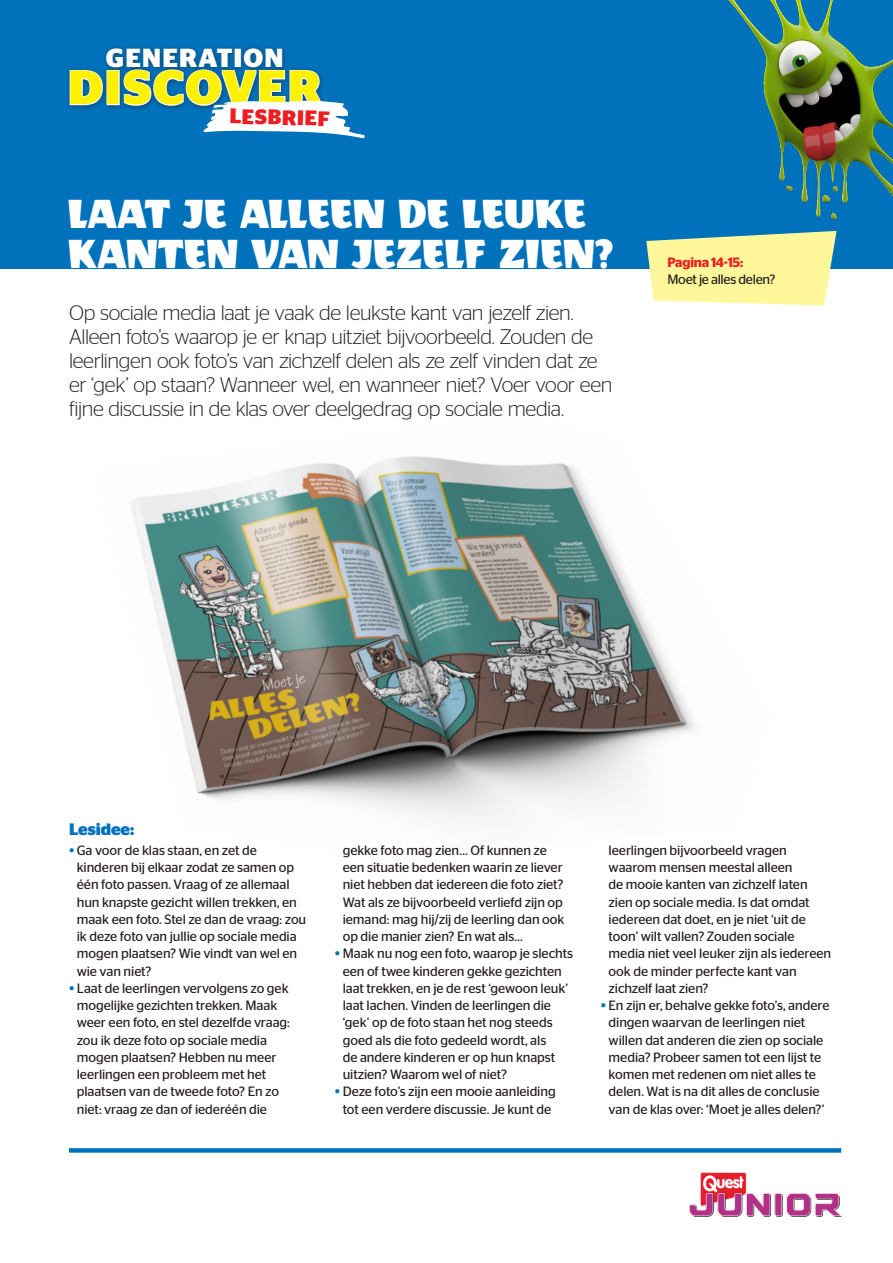
<style>
.page{position:relative;width:893px;height:1263px;background:#fff}
.page>*{position:absolute;margin:0;border:0;box-sizing:border-box;transform-origin:0 0}
.Bijschrift{font:700 47.85px "Stag Sans";letter-spacing:.035em;color:#fff101}
.Kop_groot{font:46.5px "Wendy One";letter-spacing:-.01em;color:#fff;scale:.9 1}
.Bijschrift-2{font:700 26.1px "Stag Sans";letter-spacing:.04em;color:#fff}
.Intro{font:300 21px/24px "Stag Sans";letter-spacing:-.02em;color:#231f20}
.t1{font:700 21px "Stag Sans";color:#ee1d23}
.Kaderplat{font:700 16.5px "Stag Sans";letter-spacing:-.005em;color:#0072bc}
.Kaderplat-2{font:13.5px/17.2px "Stag Sans";letter-spacing:-.005em;color:#231f20}
.Kaderplat-3{font:600 13.5px "Stag Sans";letter-spacing:-.015em;color:#ee1d23}
.s1{font-size:16.5px;color:#0072bc}
</style>
<div class="page">
<div style="left:0;top:0;width:893px;height:268px;background:#0072bc"></div>
<img style="left:131px;top:305px;width:693px;height:516px">
<div style="left:69px;top:1148px;width:772px;height:5px;background:#0072bc"></div>
<svg style="left:646px;top:231px;width:191px;height:74px;background:#eaeca3"></svg>
<div style="left:65px;top:44px;width:263px;height:68px;background:#231f20;opacity:.5"></div>
<svg style="left:69px;top:69px;width:35px;height:37px"></svg>
<div style="left:107px;top:70px;width:13px;height:35px;border:2px solid #fff"></div>
<svg style="left:123px;top:69px;width:242px;height:69px"></svg>
<img style="left:728px;top:0;width:165px;height:220px">
<img style="left:689px;top:1172px;width:152px;height:45px">
<p class="Bijschrift-2" style="left:106px;top:43px;width:179px">GENERATION</p>
<p class="Bijschrift" style="left:68px;top:60px;width:254px">DISCOVER</p>
<p class="t1" style="left:230px;top:103px;width:102px;rotate:2deg">LESBRIEF</p>
<p class="Kop_groot" style="left:68px;top:190px;width:578px">LAAT JE ALLEEN DE LEUKE</p>
<p class="Kop_groot" style="left:68px;top:230px;width:610px">KANTEN VAN JEZELF ZIEN?</p>
<p class="Intro" style="left:69px;top:300px;width:545px">Op sociale media laat je vaak de leukste kant van jezelf zien.<br>Alleen foto’s waarop je er knap uitziet bijvoorbeeld. Zouden de leerlingen ook foto’s van zichzelf delen als ze zelf vinden dat ze er ‘gek’ op staan? Wanneer wel, en wanneer niet? Voer voor een fijne discussie in de klas over deelgedrag op sociale media.</p>
<p class="Kaderplat-3" style="left:667px;top:254px;width:78px">Pagina 14-15:</p>
<p class="Kaderplat-2" style="left:667px;top:271px;width:110px">Moet je alles delen?</p>
<p class="Kaderplat" style="left:69px;top:819px;width:67px">Lesidee:</p>
<p class="Kaderplat-2" style="left:77px;top:841px;width:231px;text-indent:-8px"><span class="s1">•</span> Ga voor de klas staan, en zet de kinderen bij elkaar zodat ze samen op één foto passen. Vraag of ze allemaal hun knapste gezicht willen trekken, en maak een foto. Stel ze dan de vraag: zou ik deze foto van jullie op sociale media mogen plaatsen? Wie vindt van wel en wie van niet?</p>
<p class="Kaderplat-2" style="left:77px;top:979px;width:215px;text-indent:-8px"><span class="s1">•</span> Laat de leerlingen vervolgens zo gek mogelijke gezichten trekken. Maak weer een foto, en stel dezelfde vraag: zou ik deze foto op sociale media mogen plaatsen? Hebben nu meer leerlingen een probleem met het plaatsen van de tweede foto? En zo niet: vraag ze dan of iederéén die</p>
<p class="Kaderplat-2" style="left:343px;top:841px;width:223px">gekke foto mag zien… Of kunnen ze een situatie bedenken waarin ze liever niet hebben dat iedereen die foto ziet?<br>Wat als ze bijvoorbeeld verliefd zijn op iemand: mag hij/zij de leerling dan ook op die manier zien? En wat als…</p>
<p class="Kaderplat-2" style="left:343px;top:945px;width:232px;text-indent:-8px"><span class="s1">•</span> Maak nu nog een foto, waarop je slechts een of twee kinderen gekke gezichten laat trekken, en je de rest ‘gewoon leuk’ laat lachen. Vinden de leerlingen die ‘gek’ op de foto staan het nog steeds goed als die foto gedeeld wordt, als<br>de andere kinderen er op hun knapst uitzien? Waarom wel of niet?</p>
<p class="Kaderplat-2" style="left:335px;top:1083px;width:222px;text-align:center"><span class="s1">•</span> Deze foto’s zijn een mooie aanleiding tot een verdere discussie. Je kunt de</p>
<p class="Kaderplat-2" style="left:609px;top:841px;width:224px">leerlingen bijvoorbeeld vragen waarom mensen meestal alleen<br>de mooie kanten van zichzelf laten zien op sociale media. Is dat omdat iedereen dat doet, en je niet ‘uit de toon’ wilt vallen? Zouden sociale media niet veel leuker zijn als iedereen ook de minder perfecte kant van zichzelf laat zien?</p>
<p class="Kaderplat-2" style="left:609px;top:997px;width:222px;text-indent:-8px"><span class="s1">•</span> En zijn er, behalve gekke foto’s, andere dingen waarvan de leerlingen niet willen dat anderen die zien op sociale media? Probeer samen tot een lijst te komen met redenen om niet alles te delen. Wat is na dit alles de conclusie van de klas over: ‘Moet je alles delen?’</p>
</div>
